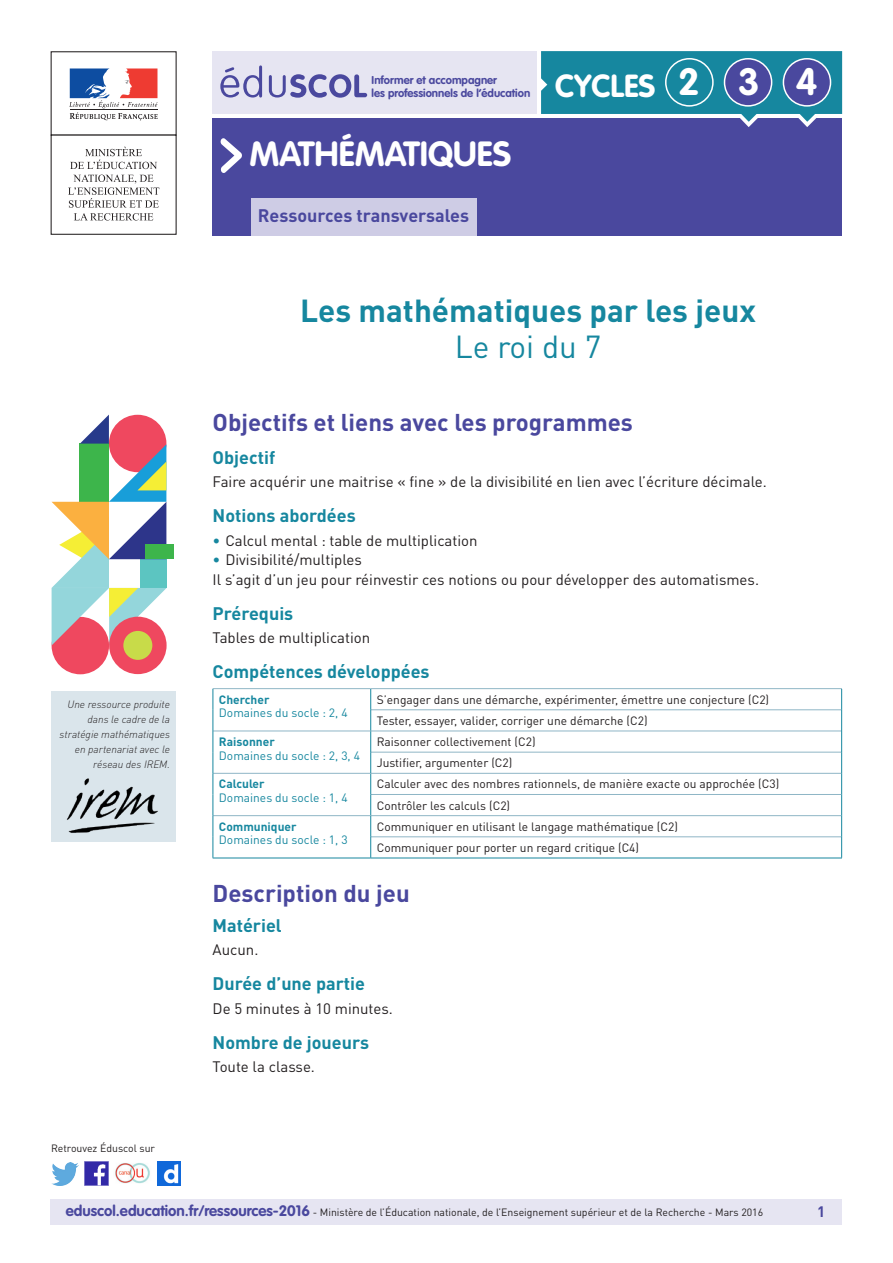
<style>
.page{position:relative;width:893px;height:1263px;background:#fff}
.page>*{position:absolute;margin:0;border:0;box-sizing:border-box;transform-origin:0 0}
.t1{font:700 37.5px "VAG Rounded Std";color:#fff}
._01_Nom_de_la_discip{font:700 34.5px "VAG Rounded Std";color:#fff}
._01_Titre_de_la_fich{font:700 31.5px "DIN Pro";color:#16879f}
._02_Sous-titre{font:31.5px "DIN Pro";color:#16879f}
.t2{font:700 31.5px "VAG Rounded Std";color:#fff}
._03_Titre_de_niveau{font:700 24px "DIN Pro";color:#4a489e}
._04_Titre_de_niveau{font:700 18px "DIN Pro";color:#16879f}
.t3{font:700 18px "DIN Pro";color:#4a489e}
._06_Texte_courant{font:15px "DIN Pro";color:#231f20}
._08_Liste_à_puces_ni{font:15px "DIN Pro";color:#231f20}
.t4{font:700 15px "DIN Pro";color:#4a489e}
.Texte_courant_tablea{font:12px "DIN Pro";color:#231f20}
.Texte_gras_bleu{font:12px "DIN Pro";color:#16879f}
.Texte_gras_bleu-2{font:700 12px "DIN Pro";color:#16879f}
.t5{font:700 11.25px/13.5px "VAG Rounded Std";color:#4a489e}
.t6{font:10.5px "DIN Pro";color:#231f20}
._07_Texte_en_marge{font:italic 300 10.5px/15px "DIN Pro";color:#231f20;text-align:right}
.s1{color:#16879f}
.s2{font-family:"VAG Rounded Std";font-weight:700;font-size:15px;color:#4a489e}
</style>
<div class="page">
<div style="left:50px;top:1199px;width:791px;height:26px;background:#e6e5f2"></div>
<div style="left:213px;top:118px;width:629px;height:118px;background:#4a489e"></div>
<div style="left:251px;top:198px;width:225px;height:38px;background:#cecce5"></div>
<svg style="left:220px;top:138px;width:22px;height:35px"></svg>
<div style="left:213px;top:51px;width:324px;height:63px;background:#e6e5f2"></div>
<svg style="left:220px;top:65px;width:147px;height:33px"></svg>
<div style="left:51px;top:51px;width:126px;height:85px;border:1px solid #231f20"></div>
<svg style="left:69px;top:68px;width:89px;height:52px"></svg>
<hr style="left:70px;top:109px;width:87px;height:1px;background:#231f20">
<svg style="left:70px;top:147px;width:87px;height:22px"></svg>
<svg style="left:68px;top:175px;width:91px;height:46px"></svg>
<svg style="left:541px;top:51px;width:301px;height:76px"></svg>
<div style="left:665px;top:58px;width:49px;height:49px;border:2px solid #fff;border-radius:50%"></div>
<div style="left:724px;top:59px;width:48px;height:47px;background:#4a489e;border-radius:50%"></div>
<div style="left:724px;top:58px;width:48px;height:49px;border:2px solid #fff;border-radius:50%"></div>
<div style="left:783px;top:59px;width:47px;height:47px;background:#4a489e;border-radius:50%"></div>
<div style="left:783px;top:58px;width:48px;height:49px;border:2px solid #fff;border-radius:50%"></div>
<img style="left:85px;top:1162px;width:23px;height:23px">
<img style="left:51px;top:1163px;width:28px;height:22px">
<img style="left:158px;top:1162px;width:22px;height:23px">
<img style="left:115px;top:1163px;width:35px;height:21px">
<div style="left:52px;top:617px;width:57px;height:57px;background:#ef485f;border-radius:50%"></div>
<div style="left:145px;top:545px;width:29px;height:14px;background:#3db54b"></div>
<svg style="left:52px;top:415px;width:115px;height:230px"></svg>
<div style="left:109px;top:617px;width:58px;height:57px;background:#ef485f;border-radius:50%"></div>
<div style="left:123px;top:631px;width:29px;height:29px;background:#c8db49;border-radius:50%"></div>
<div style="left:51px;top:691px;width:125px;height:151px;background:#dae5eb"></div>
<img style="left:66px;top:778px;width:92px;height:55px">
<hr style="left:213px;top:688px;width:158px;height:1px;background:#8fb6c6">
<hr style="left:371px;top:688px;width:471px;height:1px;background:#8fb6c6">
<hr style="left:371px;top:709px;width:470px;height:1px;background:#8fb6c6">
<hr style="left:213px;top:731px;width:158px;height:1px;background:#8fb6c6">
<hr style="left:371px;top:731px;width:470px;height:1px;background:#8fb6c6">
<hr style="left:371px;top:752px;width:470px;height:1px;background:#8fb6c6">
<hr style="left:213px;top:773px;width:158px;height:1px;background:#8fb6c6">
<hr style="left:371px;top:773px;width:470px;height:1px;background:#8fb6c6">
<hr style="left:371px;top:794px;width:470px;height:1px;background:#8fb6c6">
<hr style="left:213px;top:815px;width:158px;height:1px;background:#8fb6c6">
<hr style="left:371px;top:815px;width:470px;height:1px;background:#8fb6c6">
<hr style="left:371px;top:836px;width:470px;height:1px;background:#8fb6c6">
<svg style="left:213px;top:689px;width:1px;height:169px"></svg>
<svg style="left:370px;top:689px;width:1px;height:169px"></svg>
<svg style="left:841px;top:689px;width:1px;height:169px"></svg>
<hr style="left:213px;top:858px;width:158px;height:1px;background:#16879f">
<hr style="left:371px;top:858px;width:471px;height:1px;background:#16879f">
<p class="t5" style="left:372px;top:74px;width:160px">Informer et accompagner<br>les professionnels de l’éducation</p>
<p class="t2" style="left:555px;top:67px;width:102px">CYCLES</p>
<p class="t1" style="left:678px;top:60px;width:23px">2</p>
<p class="t1" style="left:738px;top:60px;width:23px">3</p>
<p class="t1" style="left:796px;top:60px;width:23px">4</p>
<p class="_01_Nom_de_la_discip" style="left:249px;top:133px;width:263px">MATHÉMATIQUES</p>
<p class="t3" style="left:258px;top:204px;width:213px">Ressources transversales</p>
<p class="_07_Texte_en_marge" style="left:60px;top:696px;width:112px">Une ressource produite dans le cadre de la stratégie mathématiques en partenariat avec le réseau des IREM.</p>
<p class="t6" style="left:51px;top:1141px;width:106px">Retrouvez Éduscol sur</p>
<p class="_01_Titre_de_la_fich" style="left:300px;top:289px;width:457px">Les mathématiques par les jeux</p>
<p class="_02_Sous-titre" style="left:455px;top:326px;width:148px">Le roi du 7</p>
<p class="_03_Titre_de_niveau" style="left:213px;top:406px;width:422px">Objectifs et liens avec les programmes</p>
<p class="_04_Titre_de_niveau" style="left:213px;top:445px;width:64px">Objectif</p>
<p class="_06_Texte_courant" style="left:213px;top:472px;width:556px">Faire acquérir une maitrise « fine » de la divisibilité en lien avec l’écriture décimale.</p>
<p class="_04_Titre_de_niveau" style="left:213px;top:504px;width:145px">Notions abordées</p>
<p class="_08_Liste_à_puces_ni" style="left:213px;top:531px;width:266px"><span class="s1">•</span> Calcul mental : table de multiplication</p>
<p class="_08_Liste_à_puces_ni" style="left:213px;top:550px;width:151px"><span class="s1">•</span> Divisibilité/multiples</p>
<p class="_06_Texte_courant" style="left:213px;top:570px;width:548px">Il s’agit d’un jeu pour réinvestir ces notions ou pour développer des automatismes.</p>
<p class="_04_Titre_de_niveau" style="left:213px;top:601px;width:82px">Prérequis</p>
<p class="_06_Texte_courant" style="left:213px;top:628px;width:159px">Tables de multiplication</p>
<p class="_04_Titre_de_niveau" style="left:213px;top:660px;width:218px">Compétences développées</p>
<p class="Texte_gras_bleu-2" style="left:219px;top:691px;width:52px">Chercher</p>
<p class="Texte_gras_bleu" style="left:219px;top:705px;width:130px">Domaines du socle : 2, 4</p>
<p class="Texte_courant_tablea" style="left:377px;top:692px;width:394px">S’engager dans une démarche, expérimenter, émettre une conjecture (C2)</p>
<p class="Texte_courant_tablea" style="left:377px;top:713px;width:272px">Tester, essayer, valider, corriger une démarche (C2)</p>
<p class="Texte_gras_bleu-2" style="left:219px;top:734px;width:57px">Raisonner</p>
<p class="Texte_gras_bleu" style="left:219px;top:748px;width:143px">Domaines du socle : 2, 3, 4</p>
<p class="Texte_gras_bleu-2" style="left:219px;top:776px;width:47px">Calculer</p>
<p class="Texte_gras_bleu" style="left:219px;top:790px;width:130px">Domaines du socle : 1, 4</p>
<p class="Texte_courant_tablea" style="left:377px;top:734px;width:160px">Raisonner collectivement (C2)</p>
<p class="Texte_courant_tablea" style="left:377px;top:755px;width:137px">Justifier, argumenter (C2)</p>
<p class="Texte_courant_tablea" style="left:377px;top:776px;width:404px">Calculer avec des nombres rationnels, de manière exacte ou approchée (C3)</p>
<p class="Texte_courant_tablea" style="left:377px;top:798px;width:135px">Contrôler les calculs (C2)</p>
<p class="Texte_courant_tablea" style="left:377px;top:819px;width:303px">Communiquer en utilisant le langage mathématique (C2)</p>
<p class="Texte_courant_tablea" style="left:377px;top:840px;width:264px">Communiquer pour porter un regard critique (C4)</p>
<p class="_03_Titre_de_niveau" style="left:213px;top:878px;width:199px">Description du jeu</p>
<p class="_04_Titre_de_niveau" style="left:213px;top:913px;width:71px">Matériel</p>
<p class="_06_Texte_courant" style="left:213px;top:940px;width:47px">Aucun.</p>
<p class="_04_Titre_de_niveau" style="left:213px;top:972px;width:154px">Durée d’une partie</p>
<p class="_06_Texte_courant" style="left:213px;top:999px;width:182px">De 5 minutes à 10 minutes.</p>
<p class="_04_Titre_de_niveau" style="left:213px;top:1030px;width:158px">Nombre de joueurs</p>
<p class="_06_Texte_courant" style="left:213px;top:1057px;width:104px">Toute la classe.</p>
<p class="Texte_gras_bleu-2" style="left:219px;top:818px;width:79px">Communiquer</p>
<p class="Texte_gras_bleu" style="left:219px;top:832px;width:130px">Domaines du socle : 1, 3</p>
<p class="t6" style="left:66px;top:1205px;width:699px"><span class="s2">eduscol.education.fr/ressources-2016</span> - Ministère de l’Éducation nationale, de l’Enseignement supérieur et de la Recherche - Mars 2016</p>
<p class="t4" style="left:817px;top:1201px;width:10px">1</p>
</div>
